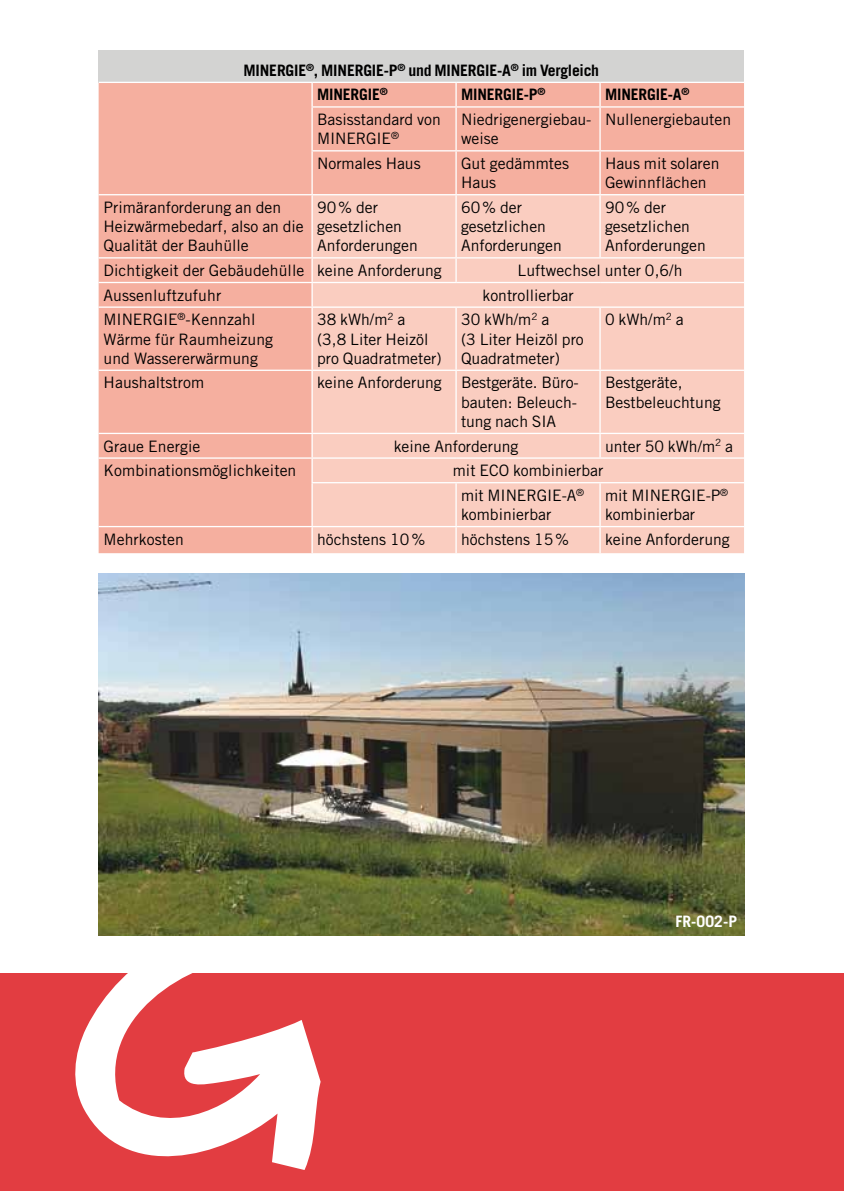
<style>
.page{position:relative;width:844px;height:1191px;background:#fff}
.page>*{position:absolute;margin:0;border:0;box-sizing:border-box;transform-origin:0 0}
.t1{font:15.75px/19.2px "Trade Gothic";color:#000}
.t2{font:700 15.75px/24.5px "Trade Gothic";letter-spacing:-.01em;color:#000}
.t3{font:700 15.75px "Trade Gothic";color:#fff}
</style>
<div class="page">
<div style="left:0;top:973px;width:843px;height:218px;background:#e23d41"></div>
<svg style="left:75px;top:927px;width:245px;height:242px;fill:#fff"></svg>
<div style="left:99px;top:50px;width:644px;height:32px;background:#d3d3d2"></div>
<div style="left:99px;top:83px;width:644px;height:470px;background:#f5af9f"></div>
<div style="left:313px;top:195px;width:430px;height:358px;background:#facdc0"></div>
<hr style="left:311px;top:83px;width:2px;height:23px;background:#fff">
<svg style="left:455px;top:83px;width:1px;height:23px"></svg>
<svg style="left:599px;top:83px;width:1px;height:23px"></svg>
<hr style="left:311px;top:106px;width:145px;height:2px;background:#fff">
<hr style="left:311px;top:108px;width:2px;height:42px;background:#fff">
<hr style="left:456px;top:106px;width:144px;height:2px;background:#fff">
<hr style="left:455px;top:108px;width:1px;height:42px;background:#fff">
<hr style="left:600px;top:106px;width:143px;height:2px;background:#fff">
<hr style="left:599px;top:108px;width:1px;height:42px;background:#fff">
<hr style="left:311px;top:150px;width:145px;height:1px;background:#fff">
<hr style="left:311px;top:151px;width:2px;height:43px;background:#fff">
<hr style="left:456px;top:150px;width:144px;height:1px;background:#fff">
<hr style="left:455px;top:151px;width:1px;height:43px;background:#fff">
<hr style="left:600px;top:150px;width:143px;height:1px;background:#fff">
<hr style="left:599px;top:151px;width:1px;height:43px;background:#fff">
<hr style="left:99px;top:194px;width:213px;height:1px;background:#fff">
<hr style="left:312px;top:194px;width:144px;height:1px;background:#fff">
<hr style="left:311px;top:195px;width:2px;height:62px;background:#fff">
<hr style="left:456px;top:194px;width:144px;height:1px;background:#fff">
<hr style="left:455px;top:195px;width:1px;height:62px;background:#fff">
<hr style="left:600px;top:194px;width:143px;height:1px;background:#fff">
<hr style="left:599px;top:195px;width:1px;height:62px;background:#fff">
<hr style="left:99px;top:257px;width:213px;height:1px;background:#fff">
<hr style="left:312px;top:257px;width:144px;height:1px;background:#fff">
<hr style="left:311px;top:258px;width:2px;height:24px;background:#fff">
<hr style="left:456px;top:257px;width:144px;height:1px;background:#fff">
<svg style="left:455px;top:258px;width:1px;height:24px"></svg>
<hr style="left:600px;top:257px;width:143px;height:1px;background:#fff">
<hr style="left:99px;top:282px;width:213px;height:1px;background:#fff">
<hr style="left:312px;top:282px;width:144px;height:1px;background:#fff">
<hr style="left:311px;top:283px;width:2px;height:23px;background:#fff">
<hr style="left:456px;top:282px;width:144px;height:1px;background:#fff">
<hr style="left:600px;top:282px;width:143px;height:1px;background:#fff">
<hr style="left:99px;top:306px;width:213px;height:2px;background:#fff">
<hr style="left:312px;top:306px;width:144px;height:2px;background:#fff">
<hr style="left:311px;top:308px;width:2px;height:61px;background:#fff">
<hr style="left:456px;top:306px;width:144px;height:2px;background:#fff">
<hr style="left:455px;top:308px;width:1px;height:61px;background:#fff">
<hr style="left:600px;top:306px;width:143px;height:2px;background:#fff">
<hr style="left:599px;top:308px;width:1px;height:61px;background:#fff">
<hr style="left:99px;top:369px;width:213px;height:2px;background:#fff">
<hr style="left:312px;top:369px;width:144px;height:2px;background:#fff">
<hr style="left:311px;top:371px;width:2px;height:62px;background:#fff">
<hr style="left:456px;top:369px;width:144px;height:2px;background:#fff">
<hr style="left:455px;top:371px;width:1px;height:62px;background:#fff">
<hr style="left:600px;top:369px;width:143px;height:2px;background:#fff">
<hr style="left:599px;top:371px;width:1px;height:62px;background:#fff">
<hr style="left:99px;top:433px;width:213px;height:1px;background:#fff">
<hr style="left:312px;top:433px;width:144px;height:1px;background:#fff">
<hr style="left:311px;top:434px;width:2px;height:23px;background:#fff">
<hr style="left:456px;top:433px;width:144px;height:1px;background:#fff">
<hr style="left:600px;top:433px;width:143px;height:1px;background:#fff">
<svg style="left:599px;top:434px;width:1px;height:23px"></svg>
<hr style="left:99px;top:457px;width:213px;height:2px;background:#fff">
<hr style="left:312px;top:457px;width:144px;height:2px;background:#fff">
<hr style="left:311px;top:459px;width:2px;height:23px;background:#fff">
<hr style="left:456px;top:457px;width:144px;height:2px;background:#fff">
<hr style="left:600px;top:457px;width:143px;height:2px;background:#fff">
<hr style="left:311px;top:482px;width:145px;height:1px;background:#fff">
<hr style="left:311px;top:483px;width:2px;height:43px;background:#fff">
<hr style="left:456px;top:482px;width:144px;height:1px;background:#fff">
<hr style="left:455px;top:483px;width:1px;height:43px;background:#fff">
<hr style="left:600px;top:482px;width:143px;height:1px;background:#fff">
<hr style="left:599px;top:483px;width:1px;height:43px;background:#fff">
<hr style="left:99px;top:526px;width:213px;height:1px;background:#fff">
<hr style="left:312px;top:526px;width:144px;height:1px;background:#fff">
<hr style="left:311px;top:527px;width:2px;height:26px;background:#fff">
<hr style="left:456px;top:526px;width:144px;height:1px;background:#fff">
<svg style="left:455px;top:527px;width:1px;height:26px"></svg>
<hr style="left:600px;top:526px;width:143px;height:1px;background:#fff">
<svg style="left:599px;top:527px;width:1px;height:26px"></svg>
<img style="left:99px;top:573px;width:645px;height:362px">
<p class="t2" style="left:317px;top:58px;width:283px;text-indent:-73px">MINERGIE<sup>®</sup>, MINERGIE-P<sup>®</sup> und MINERGIE-A<sup>®</sup> im Vergleich<br>MINERGIE<sup>®</sup></p>
<p class="t2" style="left:461px;top:82px;width:86px">MINERGIE-P<sup>®</sup></p>
<p class="t2" style="left:605px;top:82px;width:86px">MINERGIE-A<sup>®</sup></p>
<p class="t1" style="left:317px;top:110px;width:125px">Basisstandard von<br>MINERGIE<sup>®</sup></p>
<p class="t1" style="left:461px;top:110px;width:132px">Niedrigenergiebau&shy;weise</p>
<p class="t1" style="left:605px;top:110px;width:128px">Nullenergiebauten</p>
<p class="t1" style="left:317px;top:154px;width:105px">Normales Haus</p>
<p class="t1" style="left:461px;top:154px;width:110px">Gut gedämmtes<br>Haus</p>
<p class="t1" style="left:605px;top:154px;width:116px">Haus mit solaren<br>Gewinnflächen</p>
<p class="t1" style="left:104px;top:197px;width:202px">Primäranforderung an den<br>Heizwärmebedarf, also an die<br>Qualität der Bauhülle</p>
<p class="t1" style="left:317px;top:197px;width:102px">90% der gesetzlichen<br>Anforderungen</p>
<p class="t1" style="left:461px;top:197px;width:102px">60% der gesetzlichen<br>Anforderungen</p>
<p class="t1" style="left:605px;top:197px;width:102px">90% der gesetzlichen<br>Anforderungen</p>
<p class="t1" style="left:104px;top:261px;width:339px">Dichtigkeit der Gebäudehülle keine Anforderung</p>
<p class="t1" style="left:517px;top:261px;width:166px">Luftwechsel unter 0,6/h</p>
<p class="t1" style="left:104px;top:285px;width:119px">Aussenluftzufuhr</p>
<p class="t1" style="left:482px;top:285px;width:93px">kontrollierbar</p>
<p class="t1" style="left:104px;top:310px;width:171px">MINERGIE<sup>®</sup>-Kennzahl<br>Wärme für Raumheizung und Wassererwärmung</p>
<p class="t1" style="left:317px;top:310px;width:126px">38 kWh/m<sup>2</sup> a<br>(3,8 Liter Heizöl pro Quadratmeter)</p>
<p class="t1" style="left:461px;top:310px;width:124px">30 kWh/m<sup>2</sup> a<br>(3 Liter Heizöl pro<br>Quadratmeter)</p>
<p class="t1" style="left:605px;top:310px;width:80px">0 kWh/m<sup>2</sup> a</p>
<p class="t1" style="left:104px;top:373px;width:102px">Haushaltstrom</p>
<p class="t1" style="left:461px;top:373px;width:119px;text-align:justify;text-indent:-144px">keine Anforderung Bestgeräte. Büro&shy;bauten: Beleuch&shy;tung nach SIA</p>
<p class="t1" style="left:605px;top:373px;width:117px">Bestgeräte,<br>Bestbeleuchtung</p>
<p class="t1" style="left:104px;top:436px;width:98px">Graue Energie</p>
<p class="t1" style="left:393px;top:436px;width:126px">keine Anforderung</p>
<p class="t1" style="left:605px;top:436px;width:129px">unter 50 kWh/m<sup>2</sup> a</p>
<p class="t1" style="left:104px;top:461px;width:194px">Kombinationsmöglichkeiten</p>
<p class="t1" style="left:461px;top:458px;width:144px;line-height:24.7px;text-indent:-8px">mit ECO kombinierbar mit MINERGIE-A<sup>®</sup></p>
<p class="t1" style="left:461px;top:505px;width:92px">kombinierbar</p>
<p class="t1" style="left:605px;top:485px;width:125px">mit MINERGIE-P<sup>® </sup>kombinierbar</p>
<p class="t1" style="left:104px;top:529px;width:82px">Mehrkosten</p>
<p class="t1" style="left:317px;top:529px;width:110px">höchstens 10%</p>
<p class="t1" style="left:461px;top:529px;width:110px">höchstens 15%</p>
<p class="t1" style="left:605px;top:529px;width:126px">keine Anforderung</p>
<p class="t3" style="left:675px;top:912px;width:63px">FR-002-P</p>
</div>
